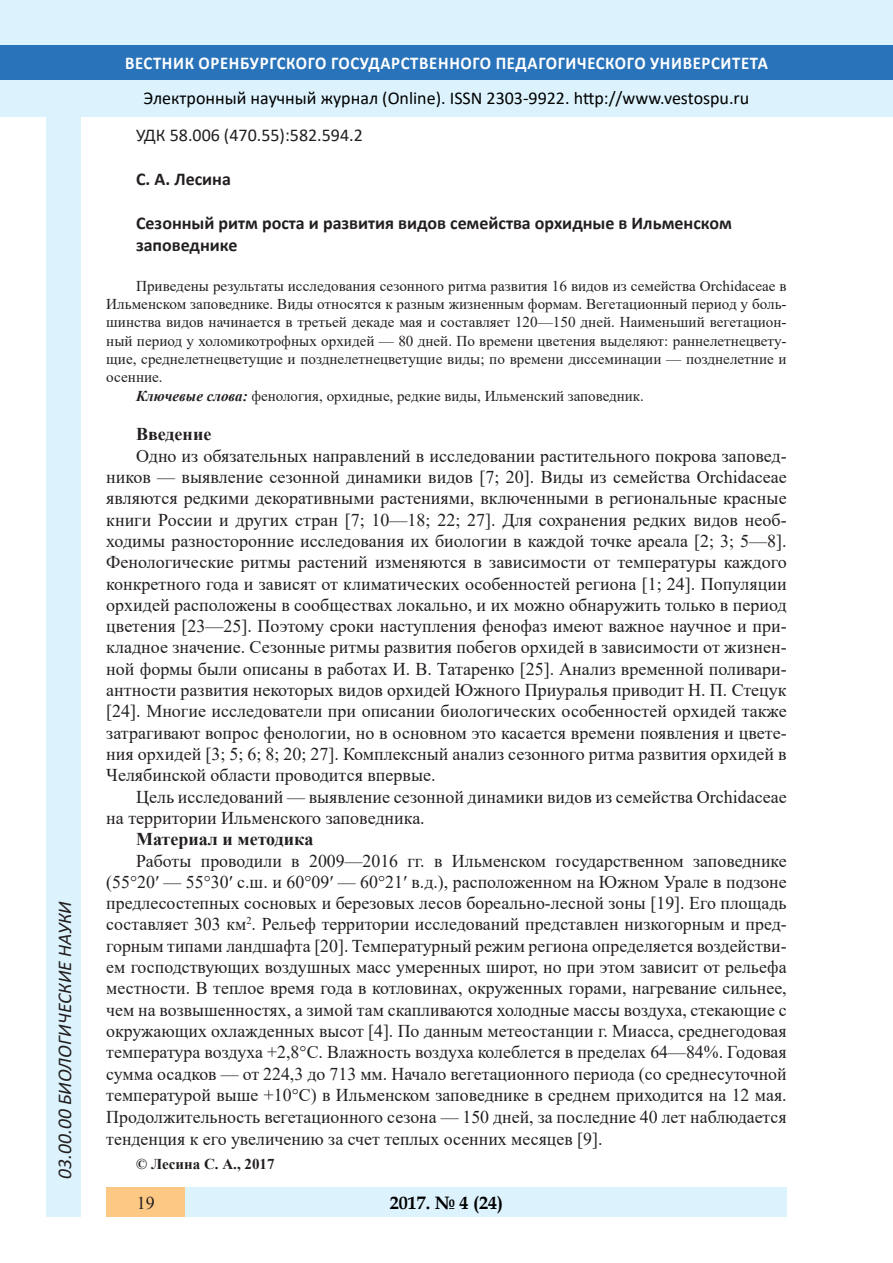
<style>
.page{position:relative;width:893px;height:1263px;background:#fff}
.page>*{position:absolute;margin:0;border:0;box-sizing:border-box;transform-origin:0 0}
.t1{font:italic 19.5px "Calibri";color:#231f20}
.Стиль2{font:18px/21.3px "Times New Roman";color:#231f20;text-align:justify}
.Заголовок_2{font:700 18px/21.9px "Calibri";color:#231f20}
.t2{font:18px "Calibri";color:#000}
.t3{font:700 18px "Calibri";letter-spacing:.04em;color:#fff;scale:.93 1}
.Заголовок_2-2{font:18px "Calibri";color:#231f20}
.Стиль2-2{font:700 18px "Times New Roman";color:#231f20}
.t4{font:700 18px "Book Antiqua";color:#000}
.литература{font:15px/18.3px "Times New Roman";color:#231f20;text-align:justify}
.Стиль2-3{font:700 15px "Times New Roman";color:#231f20}
.s1{font-weight:700;font-style:italic}
</style>
<div class="page">
<div style="left:0;top:0;width:893px;height:116px;background:#dcf2fc"></div>
<div style="left:0;top:45px;width:893px;height:34px;background:#2873ba"></div>
<div style="left:47px;top:116px;width:34px;height:1101px;background:#dcf2fc"></div>
<div style="left:106px;top:1188px;width:681px;height:29px;background:#dcf2fc"></div>
<div style="left:106px;top:1188px;width:79px;height:29px;background:#fdc784"></div>
<p class="t1" style="left:51px;top:1179px;width:279px;rotate:-90deg">03.00.00 БИОЛОГИЧЕСКИЕ НАУКИ</p>
<p class="t3" style="left:125px;top:50px;width:693px">ВЕСТНИК ОРЕНБУРГСКОГО ГОСУДАРСТВЕННОГО ПЕДАГОГИЧЕСКОГО УНИВЕРСИТЕТА</p>
<p class="t2" style="left:144px;top:85px;width:607px">Электронный научный журнал (Online). ISSN 2303-9922. http://www.vestospu.ru</p>
<p class="Заголовок_2-2" style="left:136px;top:123px;width:228px">УДК 58.006 (470.55):582.594.2</p>
<p class="Заголовок_2" style="left:136px;top:168px;width:96px">С. А. Лесина</p>
<p class="Заголовок_2" style="left:136px;top:212px;width:597px">Сезонный ритм роста и развития видов семейства орхидные в Ильменском заповеднике</p>
<p class="литература" style="left:106px;top:276px;width:682px;text-indent:30px">Приведены результаты исследования сезонного ритма развития 16 видов из семейства Orchidaceae в Ильменском заповеднике. Виды относятся к разным жизненным формам. Вегетационный период у боль&shy;шинства видов начинается в третьей декаде мая и составляет 120—150 дней. Наименьший вегетацион&shy;ный период у холомикотрофных орхидей — 80 дней. По времени цветения выделяют: раннелетнецвету&shy;щие, среднелетнецветущие и позднелетнецветущие виды; по времени диссеминации — позднелетние и осенние.</p>
<p class="литература" style="left:136px;top:386px;width:509px"><span class="s1">Ключевые слова:</span> фенология, орхидные, редкие виды, Ильменский заповедник.</p>
<p class="Стиль2-2" style="left:136px;top:421px;width:77px">Введение</p>
<p class="Стиль2" style="left:106px;top:444px;width:682px;text-indent:30px">Одно из обязательных направлений в исследовании растительного покрова заповед&shy;ников — выявление сезонной динамики видов [7; 20]. Виды из семейства Orchidaceae являются редкими декоративными растениями, включенными в региональные красные книги России и других стран [7; 10—18; 22; 27]. Для сохранения редких видов необ&shy;ходимы разносторонние исследования их биологии в каждой точке ареала [2; 3; 5—8].<br>Фенологические ритмы растений изменяются в зависимости от температуры каждого конкретного года и зависят от климатических особенностей региона [1; 24]. Популяции орхидей расположены в сообществах локально, и их можно обнаружить только в период цветения [23—25]. Поэтому сроки наступления фенофаз имеют важное научное и при&shy;кладное значение. Сезонные ритмы развития побегов орхидей в зависимости от жизнен&shy;ной формы были описаны в работах И. В. Татаренко [25]. Анализ временной поливари&shy;антности развития некоторых видов орхидей Южного Приуралья приводит Н. П. Стецук [24]. Многие исследователи при описании биологических особенностей орхидей также затрагивают вопрос фенологии, но в основном это касается времени появления и цвете&shy;ния орхидей [3; 5; 6; 8; 20; 27]. Комплексный анализ сезонного ритма развития орхидей в Челябинской области проводится впервые.</p>
<p class="Стиль2" style="left:106px;top:785px;width:682px;text-indent:30px">Цель исследований — выявление сезонной динамики видов из семейства Orchidaceae на территории Ильменского заповедника.</p>
<p class="Стиль2-2" style="left:136px;top:826px;width:179px">Материал и методика</p>
<p class="Стиль2" style="left:106px;top:849px;width:682px;text-indent:30px">Работы проводили в 2009—2016 гг. в Ильменском государственном заповеднике (55°20′ — 55°30′ с.ш. и 60°09′ — 60°21′ в.д.), расположенном на Южном Урале в подзоне предлесостепных сосновых и березовых лесов бореально-лесной зоны [19]. Его площадь составляет 303 км<sup>2</sup>. Рельеф территории исследований представлен низкогорным и пред&shy;горным типами ландшафта [20]. Температурный режим региона определяется воздействи&shy;ем господствующих воздушных масс умеренных широт, но при этом зависит от рельефа местности. В теплое время года в котловинах, окруженных горами, нагревание сильнее, чем на возвышенностях, а зимой там скапливаются холодные массы воздуха, стекающие с окружающих охлажденных высот [4]. По данным метеостанции г. Миасса, среднегодовая температура воздуха +2,8°C. Влажность воздуха колеблется в пределах 64—84%. Годовая сумма осадков — от 224,3 до 713 мм. Начало вегетационного периода (со среднесуточной температурой выше +10°С) в Ильменском заповеднике в среднем приходится на 12 мая.<br>Продолжительность вегетационного сезона — 150 дней, за последние 40 лет наблюдается тенденция к его увеличению за счет теплых осенних месяцев [9].</p>
<p class="Стиль2-3" style="left:136px;top:1153px;width:140px">© Лесина С. А., 2017</p>
<p class="Стиль2" style="left:137px;top:1191px;width:19px">19</p>
<p class="t4" style="left:390px;top:1190px;width:115px">2017. № 4 (24)</p>
</div>
